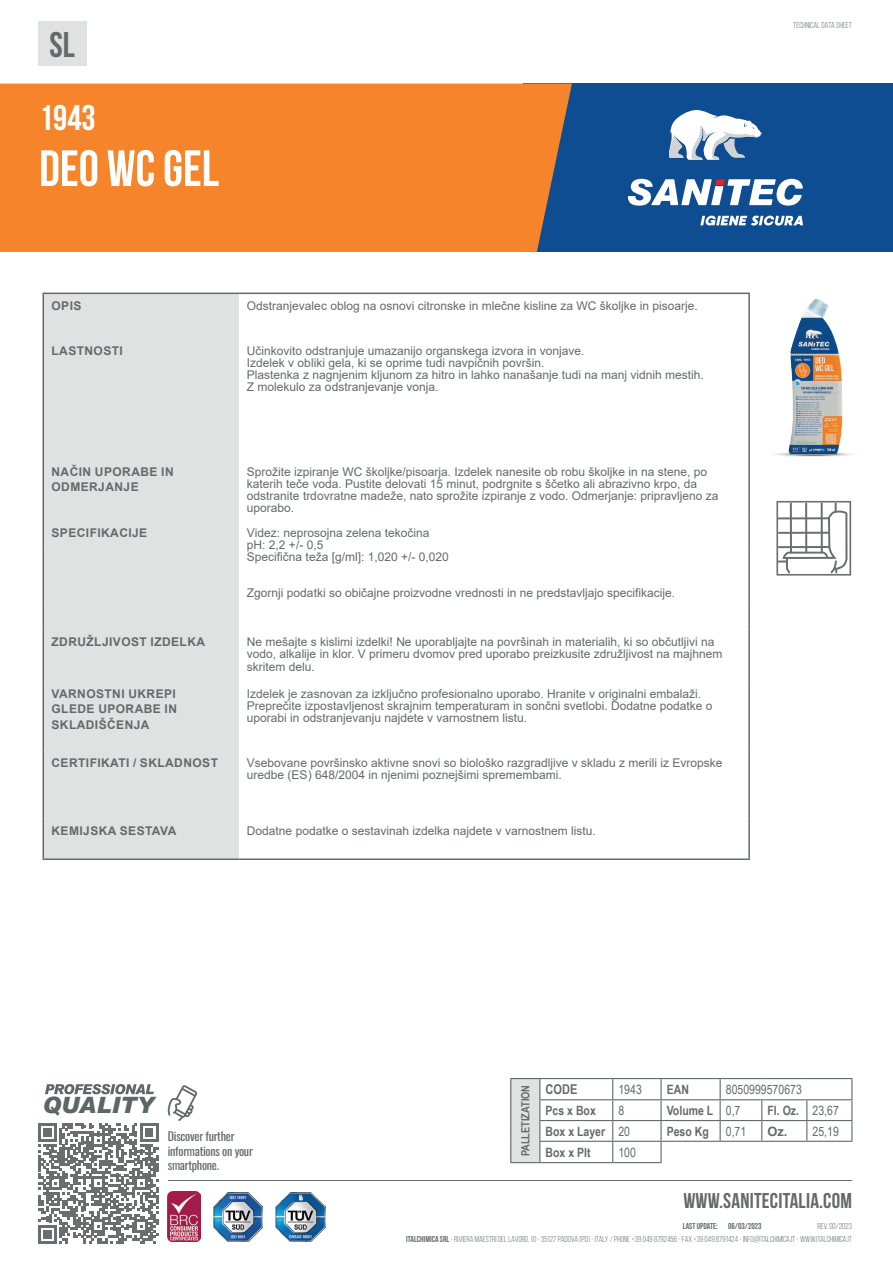
<style>
.page{position:relative;width:893px;height:1263px;background:#fff}
.page>*{position:absolute;margin:0;border:0;box-sizing:border-box;transform-origin:0 0}
.t1{font:700 51px "Bebas Neue";color:#fff}
.t2{font:700 35.7px "Bebas Neue";color:#fff}
.t3{font:700 35.7px "Bebas Neue";color:#64696c}
.t4{font:italic 900 22.5px "Arial";color:#5d6667}
.t5{font:700 21.3px "Bebas Neue";letter-spacing:.01em;color:#64696c}
.t6{font:700 13.5px "Arial Narrow";color:#64696c}
.t7{font:700 12.9px "Arial Narrow";color:#64696c}
.t8{font:12.9px "Arial Narrow";color:#64696c}
.t9{font:12px/12px "Arial";color:#64696c}
.t10{font:700 12px/15.5px "Arial";letter-spacing:.035em;color:#64696c}
.t11{font:12px/14.4px "Oswald";letter-spacing:-.02em;color:#64696c}
.t12{font:700 11.25px "Arial Narrow";color:#64696c}
.t13{font:8.55px "Bebas Neue";color:#64696c}
.t14{font:700 8.55px "Bebas Neue";color:#64696c}
.s1{font-weight:400}
.s2{font-family:"Arial";font-weight:700}
.s3{font-weight:700}
</style>
<div class="page">
<hr style="left:168px;top:1180px;width:684px;height:1px;background:#64696c">
<svg style="left:167px;top:1085px;width:30px;height:36px"></svg>
<img style="left:276px;top:1192px;width:49px;height:50px">
<img style="left:213px;top:1192px;width:50px;height:50px">
<img style="left:168px;top:1192px;width:32px;height:50px">
<div style="left:511px;top:1078px;width:29px;height:84px;background:#e0e2e1"></div>
<hr style="left:510px;top:1162px;width:30px;height:1px;background:#64696c">
<svg style="left:612px;top:1079px;width:1px;height:83px"></svg>
<hr style="left:660px;top:1142px;width:2px;height:20px;background:#64696c">
<hr style="left:660px;top:1079px;width:2px;height:20px;background:#64696c">
<hr style="left:660px;top:1100px;width:2px;height:20px;background:#64696c">
<hr style="left:660px;top:1121px;width:2px;height:20px;background:#64696c">
<svg style="left:720px;top:1079px;width:1px;height:62px"></svg>
<svg style="left:539px;top:1079px;width:1px;height:83px"></svg>
<svg style="left:761px;top:1100px;width:1px;height:41px"></svg>
<svg style="left:806px;top:1100px;width:1px;height:41px"></svg>
<hr style="left:510px;top:1078px;width:30px;height:1px;background:#64696c">
<svg style="left:510px;top:1079px;width:1px;height:83px"></svg>
<hr style="left:540px;top:1078px;width:73px;height:1px;background:#64696c">
<hr style="left:613px;top:1078px;width:48px;height:1px;background:#64696c">
<hr style="left:661px;top:1078px;width:59px;height:1px;background:#64696c">
<hr style="left:720px;top:1078px;width:42px;height:1px;background:#64696c">
<hr style="left:762px;top:1078px;width:45px;height:1px;background:#64696c">
<hr style="left:807px;top:1078px;width:45px;height:1px;background:#64696c">
<hr style="left:539px;top:1099px;width:74px;height:1px;background:#64696c">
<hr style="left:613px;top:1099px;width:48px;height:1px;background:#64696c">
<hr style="left:661px;top:1099px;width:59px;height:1px;background:#64696c">
<hr style="left:720px;top:1099px;width:42px;height:1px;background:#64696c">
<hr style="left:762px;top:1099px;width:45px;height:1px;background:#64696c">
<hr style="left:807px;top:1099px;width:45px;height:1px;background:#64696c">
<hr style="left:539px;top:1120px;width:74px;height:1px;background:#64696c">
<hr style="left:613px;top:1120px;width:48px;height:1px;background:#64696c">
<hr style="left:661px;top:1120px;width:59px;height:1px;background:#64696c">
<hr style="left:720px;top:1120px;width:42px;height:1px;background:#64696c">
<hr style="left:762px;top:1120px;width:45px;height:1px;background:#64696c">
<hr style="left:807px;top:1120px;width:45px;height:1px;background:#64696c">
<svg style="left:851px;top:1079px;width:1px;height:62px"></svg>
<hr style="left:539px;top:1141px;width:74px;height:1px;background:#64696c">
<hr style="left:613px;top:1141px;width:48px;height:1px;background:#64696c">
<hr style="left:661px;top:1141px;width:59px;height:1px;background:#64696c">
<hr style="left:720px;top:1141px;width:42px;height:1px;background:#64696c">
<hr style="left:762px;top:1141px;width:45px;height:1px;background:#64696c">
<hr style="left:807px;top:1141px;width:45px;height:1px;background:#64696c">
<hr style="left:540px;top:1162px;width:73px;height:1px;background:#64696c">
<hr style="left:613px;top:1162px;width:49px;height:1px;background:#64696c">
<svg style="left:38px;top:1123px;width:121px;height:120px"></svg>
<div style="left:523px;top:84px;width:370px;height:168px;background:#0e4d91"></div>
<svg style="left:628px;top:179px;width:175px;height:27px"></svg>
<svg style="left:669px;top:110px;width:93px;height:50px"></svg>
<svg style="left:700px;top:216px;width:103px;height:10px"></svg>
<svg style="left:45px;top:1084px;width:109px;height:10px"></svg>
<div style="left:38px;top:21px;width:49px;height:45px;background:#e0e2e1"></div>
<div style="left:44px;top:294px;width:195px;height:564px;background:#e0e2e1"></div>
<hr style="left:43px;top:293px;width:196px;height:1px;background:#64696c">
<hr style="left:43px;top:294px;width:1px;height:44px;background:#64696c">
<hr style="left:239px;top:293px;width:511px;height:1px;background:#64696c">
<hr style="left:748px;top:294px;width:2px;height:44px;background:#64696c">
<hr style="left:43px;top:338px;width:1px;height:121px;background:#64696c">
<hr style="left:43px;top:459px;width:1px;height:61px;background:#64696c">
<hr style="left:748px;top:459px;width:2px;height:61px;background:#64696c">
<svg style="left:43px;top:520px;width:1px;height:27px"></svg>
<hr style="left:748px;top:520px;width:2px;height:27px;background:#64696c">
<hr style="left:43px;top:547px;width:1px;height:58px;background:#64696c">
<hr style="left:748px;top:547px;width:2px;height:58px;background:#64696c">
<svg style="left:43px;top:605px;width:1px;height:25px"></svg>
<hr style="left:748px;top:605px;width:2px;height:25px;background:#64696c">
<hr style="left:43px;top:630px;width:1px;height:51px;background:#64696c">
<hr style="left:748px;top:630px;width:2px;height:51px;background:#64696c">
<hr style="left:43px;top:681px;width:1px;height:69px;background:#64696c">
<hr style="left:748px;top:681px;width:2px;height:69px;background:#64696c">
<hr style="left:43px;top:750px;width:1px;height:68px;background:#64696c">
<hr style="left:748px;top:750px;width:2px;height:68px;background:#64696c">
<hr style="left:43px;top:818px;width:1px;height:40px;background:#64696c">
<hr style="left:748px;top:818px;width:2px;height:40px;background:#64696c">
<hr style="left:43px;top:858px;width:196px;height:2px;background:#64696c">
<hr style="left:239px;top:858px;width:511px;height:2px;background:#64696c">
<div style="left:0;top:84px;width:572px;height:168px;background:#f5842a"></div>
<img style="left:748px;top:295px;width:104px;height:168px">
<svg style="left:776px;top:501px;width:75px;height:74px"></svg>
<h2 class="t3" style="left:50px;top:25px;width:27px">SL</h2>
<h2 class="t2" style="left:39px;top:98px;width:58px">1943</h2>
<h1 class="t1" style="left:39px;top:140px;width:181px">DEO WC GEL</h1>
<p class="t10" style="left:52px;top:298px;width:31px">OPIS</p>
<p class="t9" style="left:247px;top:300px;width:452px">Odstranjevalec oblog na osnovi citronske in mlečne kisline za WC školjke in pisoarje.</p>
<p class="t10" style="left:52px;top:343px;width:73px">LASTNOSTI</p>
<p class="t9" style="left:247px;top:345px;width:458px">Učinkovito odstranjuje umazanijo organskega izvora in vonjave.<br>Izdelek v obliki gela, ki se oprime tudi navpičnih površin.<br>Plastenka z nagnjenim kljunom za hitro in lahko nanašanje tudi na manj vidnih mestih.<br>Z molekulo za odstranjevanje vonja.</p>
<p class="t10" style="left:52px;top:464px;width:124px">NAČIN UPORABE IN<br>ODMERJANJE</p>
<p class="t9" style="left:247px;top:465px;width:473px">Sprožite izpiranje WC školjke/pisoarja. Izdelek nanesite ob robu školjke in na stene, po katerih teče voda. Pustite delovati 15 minut, podrgnite s ščetko ali abrazivno krpo, da odstranite trdovratne madeže, nato sprožite izpiranje z vodo. Odmerjanje: pripravljeno za uporabo.</p>
<p class="t10" style="left:52px;top:525px;width:97px">SPECIFIKACIJE</p>
<p class="t9" style="left:247px;top:526px;width:203px">Videz: neprosojna zelena tekočina pH: 2,2 +/- 0,5<br>Specifična teža [g/ml]: 1,020 +/- 0,020</p>
<p class="t9" style="left:247px;top:586px;width:430px">Zgornji podatki so običajne proizvodne vrednosti in ne predstavljajo specifikacije.</p>
<p class="t10" style="left:52px;top:635px;width:155px">ZDRUŽLJIVOST IZDELKA</p>
<p class="t9" style="left:247px;top:636px;width:477px">Ne mešajte s kislimi izdelki! Ne uporabljajte na površinah in materialih, ki so občutljivi na vodo, alkalije in klor. V primeru dvomov pred uporabo preizkusite združljivost na majhnem skritem delu.</p>
<p class="t10" style="left:52px;top:686px;width:127px;text-align:justify">VARNOSTNI UKREPI GLEDE UPORABE IN SKLADIŠČENJA</p>
<p class="t9" style="left:247px;top:688px;width:467px">Izdelek je zasnovan za izključno profesionalno uporabo. Hranite v originalni embalaži.<br>Preprečite izpostavljenost skrajnim temperaturam in sončni svetlobi. Dodatne podatke o uporabi in odstranjevanju najdete v varnostnem listu.</p>
<p class="t10" style="left:52px;top:755px;width:168px">CERTIFIKATI / SKLADNOST</p>
<p class="t9" style="left:247px;top:757px;width:477px">Vsebovane površinsko aktivne snovi so biološko razgradljive v skladu z merili iz Evropske uredbe (ES) 648/2004 in njenimi poznejšimi spremembami.</p>
<p class="t10" style="left:52px;top:823px;width:126px">KEMIJSKA SESTAVA</p>
<p class="t9" style="left:247px;top:825px;width:350px">Dodatne podatke o sestavinah izdelka najdete v varnostnem listu.</p>
<p class="t13" style="left:793px;top:20px;width:60px">TECHNICAL DATA SHEET</p>
<h3 class="t4" style="left:43px;top:1091px;width:113px">QUALITY</h3>
<p class="t11" style="left:168px;top:1128px;width:87px">Discover further informations on your smartphone.</p>
<p class="t12" style="left:517px;top:1156px;width:73px;rotate:-90deg">PALLETIZATION</p>
<p class="t6" style="left:546px;top:1079px;width:33px">CODE</p>
<p class="t8" style="left:618px;top:1080px;width:25px">1943</p>
<p class="t7" style="left:667px;top:1079px;width:24px">EAN</p>
<p class="t8" style="left:726px;top:1080px;width:78px">8050999570673</p>
<p class="t7" style="left:546px;top:1100px;width:52px">Pcs x Box</p>
<p class="t8" style="left:618px;top:1101px;width:7px">8</p>
<p class="t7" style="left:667px;top:1100px;width:75px">Volume L <span class="s1">0,7</span></p>
<p class="t7" style="left:767px;top:1100px;width:73px">Fl. Oz. <span class="s1">23,67</span></p>
<p class="t7" style="left:546px;top:1121px;width:86px">Box x Layer <span class="s1">20</span></p>
<p class="t7" style="left:667px;top:1121px;width:44px">Peso Kg</p>
<p class="t8" style="left:726px;top:1121px;width:22px">0,71</p>
<p class="t8" style="left:767px;top:1121px;width:73px"><span class="s2">Oz.</span> 25,19</p>
<p class="t7" style="left:546px;top:1142px;width:47px">Box x Plt</p>
<p class="t8" style="left:618px;top:1142px;width:19px">100</p>
<h3 class="t5" style="left:683px;top:1189px;width:170px">WWW.SANITECITALIA.COM</h3>
<p class="t13" style="left:406px;top:1234px;width:447px"><span class="s3">ITALCHIMICA SRL</span> - RIVIERA MAESTRI DEL LAVORO, 10 - 35127 PADOVA (PD) - ITALY / PHONE +39 049 8792456 - FAX +39 049 8791424 - INFO@ITALCHIMICA.IT - WWW.ITALCHIMICA.IT</p>
<p class="t14" style="left:683px;top:1221px;width:80px">LAST UPDATE: 06/03/2023</p>
<p class="t13" style="left:817px;top:1221px;width:36px">REV. 00/2023</p>
</div>
